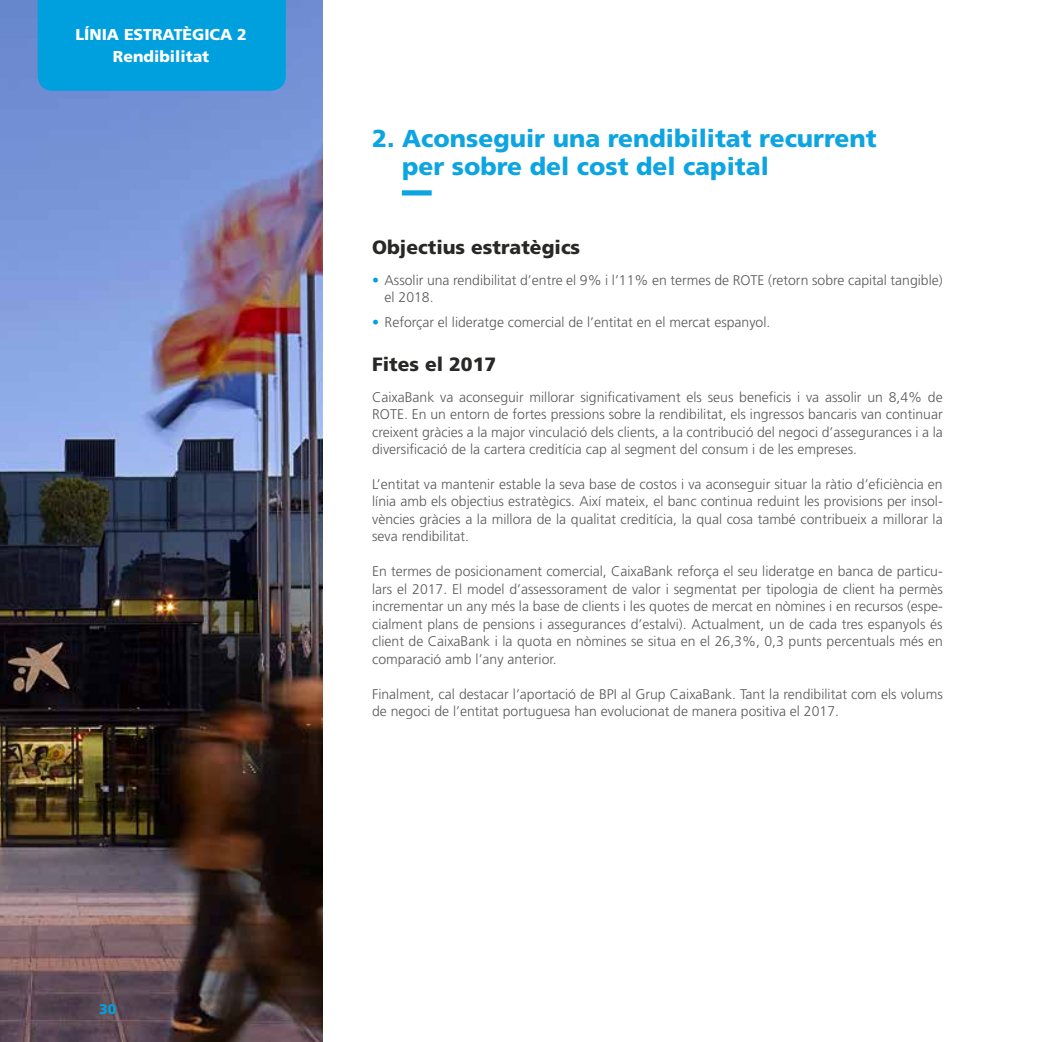
<style>
.page{position:relative;width:1042px;height:1042px;background:#fff}
.page>*{position:absolute;margin:0;border:0;box-sizing:border-box;transform-origin:0 0}
.t1{font:900 24.5px/28px "Frutiger LT Std";color:#0da5e1}
.t2{font:900 19.25px "Frutiger LT Std";color:#282827}
.t3{font:900 15.75px/22.4px "Frutiger LT Std";color:#fff;text-align:center}
.t4{font:300 14px/17.5px "Frutiger LT Std";color:#5a5a59;text-align:justify}
.t5{font:900 14px "Frutiger LT Std";color:#00a0df}
.s1{color:#00a0df}
</style>
<div class="page">
<img style="left:0;top:0;width:322px;height:1042px">
<div style="left:38px;top:0;width:248px;height:91px;background:#00a0df"></div>
<div style="left:402px;top:190px;width:30px;height:5px;background:#0da5e1"></div>
<p class="t3" style="left:75px;top:23px;width:173px">LÍNIA ESTRATÈGICA 2<br>Rendibilitat</p>
<p class="t5" style="left:99px;top:1000px;width:19px">30</p>
<h1 class="t1" style="left:402px;top:125px;width:476px;text-indent:-30px">2. Aconseguir una rendibilitat recurrent per sobre del cost del capital</h1>
<h2 class="t2" style="left:372px;top:236px;width:210px">Objectius estratègics</h2>
<p class="t4" style="left:384px;top:271px;width:560px;text-indent:-12px"><span class="s1">•</span> Assolir una rendibilitat d’entre el 9% i l’11% en termes de ROTE (retorn sobre capital tangible) el 2018.</p>
<p class="t4" style="left:372px;top:314px;width:400px"><span class="s1">•</span> Reforçar el lideratge comercial de l’entitat en el mercat espanyol.</p>
<h2 class="t2" style="left:372px;top:352px;width:126px">Fites el 2017</h2>
<p class="t4" style="left:372px;top:388px;width:572px">CaixaBank va aconseguir millorar significativament els seus beneficis i va assolir un 8,4% de ROTE. En un entorn de fortes pressions sobre la rendibilitat, els ingressos bancaris van continuar creixent gràcies a la major vinculació dels clients, a la contribució del negoci d’assegurances i a la diversificació de la cartera creditícia cap al segment del consum i de les empreses.</p>
<p class="t4" style="left:372px;top:475px;width:572px">L’entitat va mantenir estable la seva base de costos i va aconseguir situar la ràtio d’eficiència en línia amb els objectius estratègics. Així mateix, el banc continua reduint les provisions per insol&shy;vències gràcies a la millora de la qualitat creditícia, la qual cosa també contribueix a millorar la seva rendibilitat.</p>
<p class="t4" style="left:372px;top:563px;width:572px">En termes de posicionament comercial, CaixaBank reforça el seu lideratge en banca de particu&shy;lars el 2017. El model d’assessorament de valor i segmentat per tipologia de client ha permès incrementar un any més la base de clients i les quotes de mercat en nòmines i en recursos (espe&shy;cialment plans de pensions i assegurances d’estalvi). Actualment, un de cada tres espanyols és client de CaixaBank i la quota en nòmines se situa en el 26,3%, 0,3 punts percentuals més en comparació amb l’any anterior.</p>
<p class="t4" style="left:372px;top:685px;width:572px">Finalment, cal destacar l’aportació de BPI al Grup CaixaBank. Tant la rendibilitat com els volums de negoci de l’entitat portuguesa han evolucionat de manera positiva el 2017.</p>
</div>
